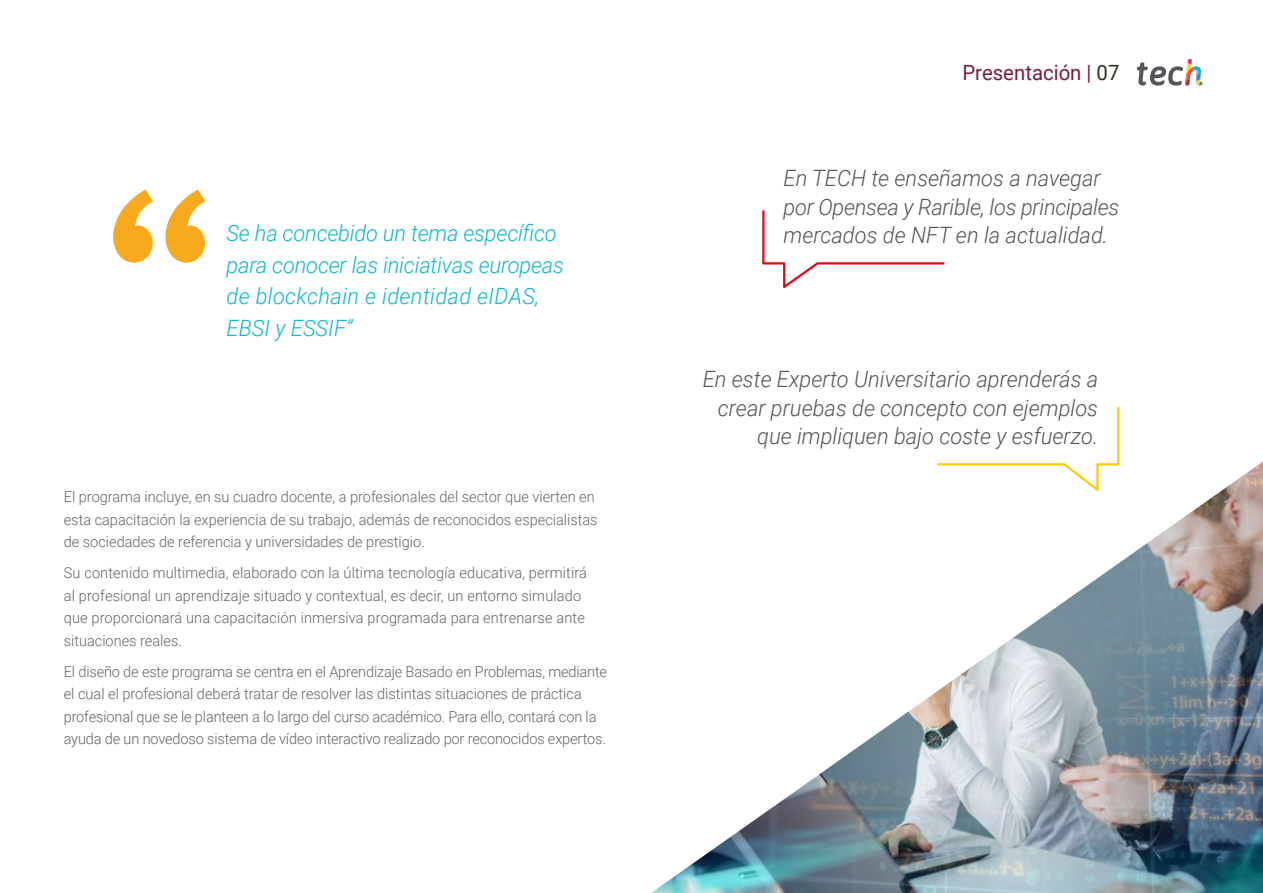
<style>
.page{position:relative;width:1263px;height:893px;background:#fff}
.page>*{position:absolute;margin:0;border:0;box-sizing:border-box;transform-origin:0 0}
.t1{font:italic 300 22.5px/28.5px "Roboto";color:#52555b;text-align:right}
.t2{font:italic 300 22.5px/31.5px "Roboto";letter-spacing:-.01em;color:#0fb6cf}
.t3{font:21px "Roboto";color:#791e3c}
.t4{font:300 15px/22.5px "Roboto";color:#61646a}
.s1{color:#312e20}
</style>
<div class="page">
<svg style="left:113px;top:189px;width:92px;height:74px"></svg>
<svg style="left:1117px;top:407px;width:3px;height:53px"></svg>
<svg style="left:1137px;top:59px;width:65px;height:27px"></svg>
<img style="left:651px;top:460px;width:612px;height:433px">
<svg style="left:762px;top:210px;width:183px;height:78px"></svg>
<h1 class="t2" style="left:227px;top:217px;width:339px">Se ha concebido un tema específico para conocer las iniciativas europeas de blockchain e identidad eIDAS,<br>EBSI y ESSIF”</h1>
<p class="t4" style="left:64px;top:485px;width:535px">El programa incluye, en su cuadro docente, a profesionales del sector que vierten en esta capacitación la experiencia de su trabajo, además de reconocidos especialistas de sociedades de referencia y universidades de prestigio.</p>
<p class="t4" style="left:64px;top:561px;width:525px">Su contenido multimedia, elaborado con la última tecnología educativa, permitirá al profesional un aprendizaje situado y contextual, es decir, un entorno simulado que proporcionará una capacitación inmersiva programada para entrenarse ante situaciones reales.</p>
<p class="t4" style="left:64px;top:659px;width:545px">El diseño de este programa se centra en el Aprendizaje Basado en Problemas, mediante el cual el profesional deberá tratar de resolver las distintas situaciones de práctica profesional que se le planteen a lo largo del curso académico. Para ello, contará con la ayuda de un novedoso sistema de vídeo interactivo realizado por reconocidos expertos.</p>
<h2 class="t3" style="left:962px;top:57px;width:159px">Presentación | <span class="s1">07</span></h2>
<h1 class="t1" style="left:783px;top:163px;width:337px;text-align:left">En TECH te enseñamos a navegar por Opensea y Rarible, los principales mercados de NFT en la actualidad.</h1>
<h1 class="t1" style="left:703px;top:364px;width:397px">En este Experto Universitario aprenderás a crear pruebas de concepto con ejemplos que impliquen bajo coste y esfuerzo.</h1>
</div>
